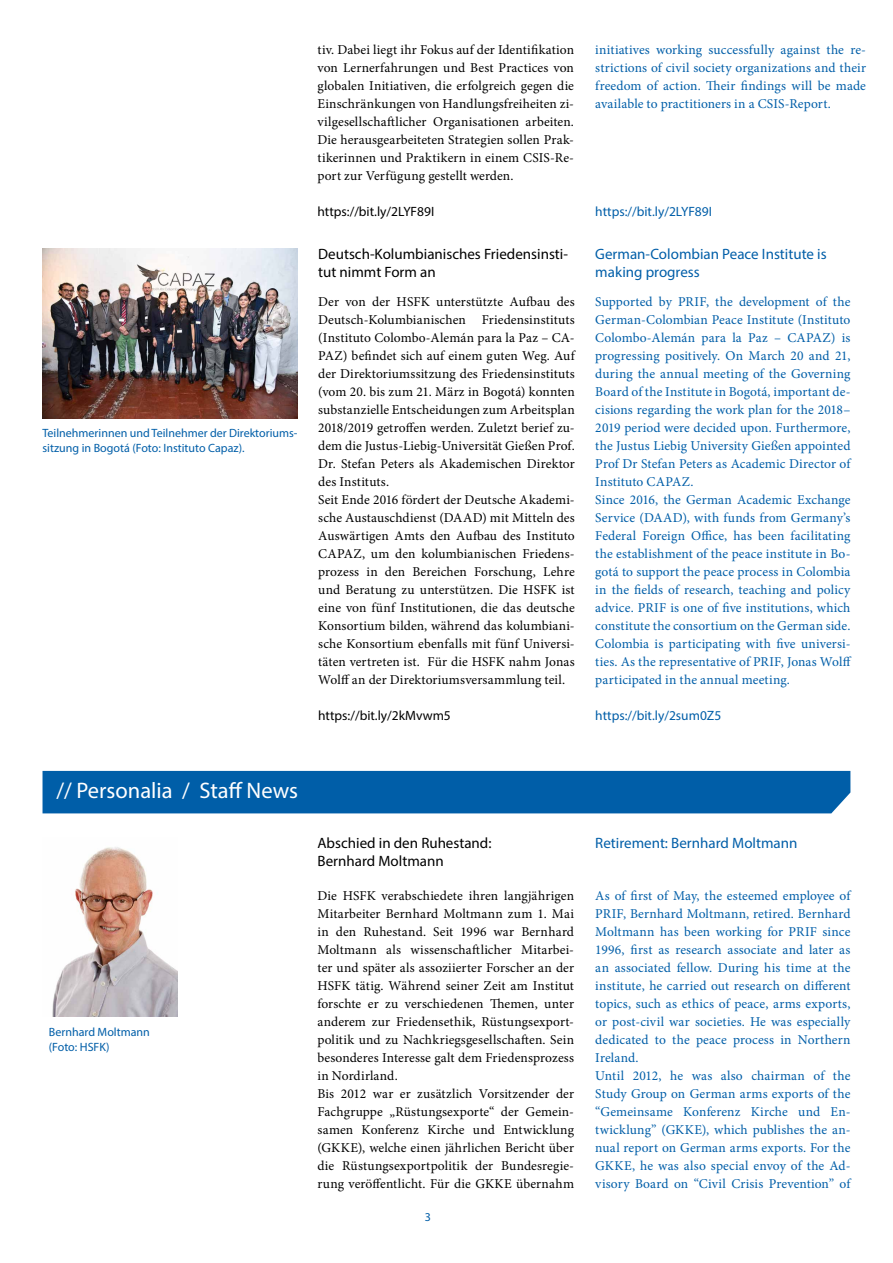
<style>
.page{position:relative;width:893px;height:1263px;background:#fff}
.page>*{position:absolute;margin:0;border:0;box-sizing:border-box;transform-origin:0 0}
.t1{font:22.5px "Myriad Pro";color:#fff}
.t2{font:15px/18px "Myriad Pro";color:#000}
.t3{font:15px/18px "Myriad Pro";color:#005ea8}
.t4{font:13.5px/18px "Minion Pro";letter-spacing:.01em;color:#000}
.t5{font:13.5px/18px "Minion Pro";letter-spacing:.01em;color:#005ea8}
.t6{font:13.5px "Myriad Pro";color:#000}
.t7{font:13.5px "Myriad Pro";color:#005ea8}
.t8{font:12px/15px "Myriad Pro";color:#005ea8}
</style>
<div class="page">
<div style="left:43px;top:771px;width:807px;height:42px;background:#005ea8"></div>
<img style="left:43px;top:248px;width:255px;height:170px">
<img style="left:52px;top:847px;width:125px;height:170px">
<p class="t8" style="left:43px;top:425px;width:257px">Teilnehmerinnen und Teilnehmer der Direktoriums&shy;sitzung in Bogotá (Foto: Instituto Capaz).</p>
<p class="t4" style="left:317px;top:41px;width:258px;text-align:justify">tiv. Dabei liegt ihr Fokus auf der Identifikation von Lernerfahrungen und Best Practices von globalen Initiativen, die erfolgreich gegen die Einschränkungen von Handlungsfreiheiten zi&shy;vilgesellschaftlicher Organisationen arbeiten.<br>Die herausgearbeiteten Strategien sollen Prak&shy;tikerinnen und Praktikern in einem CSIS-Re&shy;port zur Verfügung gestellt werden.</p>
<p class="t6" style="left:317px;top:203px;width:118px">https://bit.ly/2LYF89I</p>
<p class="t2" style="left:318px;top:245px;width:251px">Deutsch-Kolumbianisches Friedensinsti&shy;tut nimmt Form an</p>
<p class="t4" style="left:318px;top:293px;width:258px">Der von der HSFK unterstützte Aufbau des Deutsch-Kolumbianischen Friedensinstituts (Instituto Colombo-Alemán para la Paz – CA-PAZ) befindet sich auf einem guten Weg. Auf der Direktoriumssitzung des Friedensinstituts (vom 20. bis zum 21. März in Bogotá) konnten substanzielle Entscheidungen zum Arbeitsplan 2018/2019 getroffen werden. Zuletzt berief zu&shy;dem die Justus-Liebig-Universität Gießen Prof.<br>Dr. Stefan Peters als Akademischen Direktor des Instituts.<br>Seit Ende 2016 fördert der Deutsche Akademi&shy;sche Austauschdienst (DAAD) mit Mitteln des Auswärtigen Amts den Aufbau des Instituto CAPAZ, um den kolumbianischen Friedens&shy;prozess in den Bereichen Forschung, Lehre und Beratung zu unterstützen. Die HSFK ist eine von fünf Institutionen, die das deutsche Konsortium bilden, während das kolumbiani&shy;sche Konsortium ebenfalls mit fünf Universi&shy;täten vertreten ist. Für die HSFK nahm Jonas Wolff an der Direktoriumsversammlung teil.</p>
<p class="t6" style="left:318px;top:707px;width:134px">https://bit.ly/2kMvwm5</p>
<p class="t5" style="left:595px;top:41px;width:272px;text-align:justify">initiatives working successfully against the re&shy;strictions of civil society organizations and their freedom of action. Their findings will be made available to practitioners in a CSIS-Report.</p>
<p class="t7" style="left:595px;top:203px;width:118px">https://bit.ly/2LYF89I</p>
<p class="t3" style="left:595px;top:245px;width:233px">German-Colombian Peace Institute is making progress</p>
<p class="t5" style="left:595px;top:293px;width:258px">Supported by PRIF, the development of the German-Colombian Peace Institute (Instituto Colombo-Alemán para la Paz – CAPAZ) is progressing positively. On March 20 and 21, during the annual meeting of the Governing Board of the Institute in Bogotá, important de&shy;cisions regarding the work plan for the 2018– 2019 period were decided upon. Furthermore, the Justus Liebig University Gießen appointed Prof Dr Stefan Peters as Academic Director of Instituto CAPAZ.<br>Since 2016, the German Academic Exchange Service (DAAD), with funds from Germany’s Federal Foreign Office, has been facilitating the establishment of the peace institute in Bo&shy;gotá to support the peace process in Colombia in the fields of research, teaching and policy advice. PRIF is one of five institutions, which constitute the consortium on the German side.<br>Colombia is participating with five universi&shy;ties. As the representative of PRIF, Jonas Wolff participated in the annual meeting.</p>
<p class="t7" style="left:595px;top:707px;width:127px">https://bit.ly/2sum0Z5</p>
<h1 class="t1" style="left:56px;top:777px;width:243px">// Personalia / Staff News</h1>
<p class="t8" style="left:49px;top:1024px;width:102px">Bernhard Moltmann (Foto: HSFK)</p>
<p class="t2" style="left:317px;top:834px;width:176px">Abschied in den Ruhestand:<br>Bernhard Moltmann</p>
<p class="t4" style="left:317px;top:887px;width:258px">Die HSFK verabschiedete ihren langjährigen Mitarbeiter Bernhard Moltmann zum 1. Mai in den Ruhestand. Seit 1996 war Bernhard Moltmann als wissenschaftlicher Mitarbei&shy;ter und später als assoziierter Forscher an der HSFK tätig. Während seiner Zeit am Institut forschte er zu verschiedenen Themen, unter anderem zur Friedensethik, Rüstungsexport&shy;politik und zu Nachkriegsgesellschaften. Sein besonderes Interesse galt dem Friedensprozess in Nordirland.<br>Bis 2012 war er zusätzlich Vorsitzender der Fachgruppe „Rüstungsexporte“ der Gemein&shy;samen Konferenz Kirche und Entwicklung (GKKE), welche einen jährlichen Bericht über die Rüstungsexportpolitik der Bundesregie&shy;rung veröffentlicht. Für die GKKE übernahm</p>
<p class="t8" style="left:425px;top:1209px;width:8px">3</p>
<p class="t3" style="left:595px;top:834px;width:204px">Retirement: Bernhard Moltmann</p>
<p class="t5" style="left:595px;top:887px;width:257px">As of first of May, the esteemed employee of PRIF, Bernhard Moltmann, retired. Bernhard Moltmann has been working for PRIF since 1996, first as research associate and later as an associated fellow. During his time at the institute, he carried out research on different topics, such as ethics of peace, arms exports, or post-civil war societies. He was especially dedicated to the peace process in Northern Ireland.<br>Until 2012, he was also chairman of the Study Group on German arms exports of the “Gemeinsame Konferenz Kirche und En&shy;twicklung” (GKKE), which publishes the an&shy;nual report on German arms exports. For the GKKE, he was also special envoy of the Ad&shy;visory Board on “Civil Crisis Prevention” of</p>
</div>
